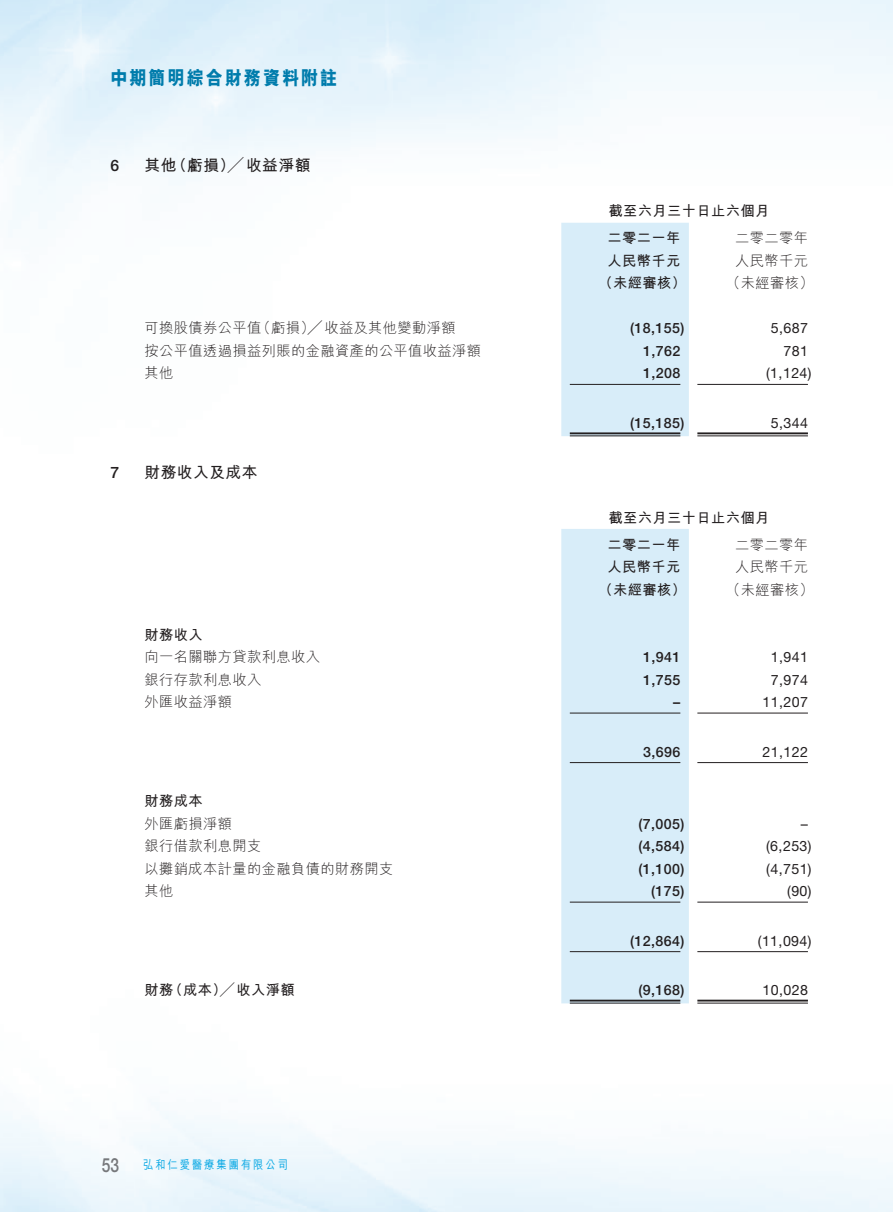
<style>
.page{position:relative;width:893px;height:1212px;background:#fff}
.page>*{position:absolute;margin:0;border:0;box-sizing:border-box;transform-origin:0 0}
.t1{font:800 19.5px "M Hei HK";letter-spacing:.11em;color:#007cac;scale:.88 1}
.t2{font:500 19.5px "Helvetica Neue LT Std";color:#76787b;scale:.8 1}
.t3{font:700 15.75px "M Hei HK";letter-spacing:.03em;color:#231f20}
.t4{font:500 15.75px "Helvetica Neue LT Std";color:#231f20}
.t5{font:300 14.25px "M Hei HK";letter-spacing:.03em;color:#231f20}
.t6{font:500 14.25px "Helvetica Neue LT Std";letter-spacing:.03em;color:#231f20}
.t7{font:14.25px "Helvetica Neue LT Std";letter-spacing:.03em;color:#231f20}
.t8{font:700 14.25px "M Hei HK";letter-spacing:.03em;color:#231f20}
.t9{font:500 12px "M Hei HK";letter-spacing:.2em;color:#00a5e3;scale:.85 1}
</style>
<div class="page">
<div style="left:561px;top:223px;width:128px;height:213px;background:#d8edf9"></div>
<hr style="left:570px;top:384px;width:110px;height:1px;background:#231f20">
<hr style="left:697px;top:384px;width:111px;height:1px;background:#231f20">
<hr style="left:570px;top:432px;width:110px;height:2px;background:#231f20">
<hr style="left:570px;top:435px;width:110px;height:1px;background:#231f20">
<hr style="left:697px;top:432px;width:111px;height:2px;background:#231f20">
<hr style="left:697px;top:435px;width:111px;height:1px;background:#231f20">
<div style="left:561px;top:529px;width:128px;height:474px;background:#d8edf9"></div>
<hr style="left:570px;top:713px;width:110px;height:1px;background:#231f20">
<hr style="left:697px;top:713px;width:111px;height:1px;background:#231f20">
<hr style="left:570px;top:762px;width:110px;height:1px;background:#231f20">
<hr style="left:697px;top:762px;width:111px;height:1px;background:#231f20">
<hr style="left:570px;top:902px;width:110px;height:1px;background:#231f20">
<hr style="left:697px;top:902px;width:111px;height:1px;background:#231f20">
<hr style="left:570px;top:951px;width:110px;height:1px;background:#231f20">
<hr style="left:697px;top:951px;width:111px;height:1px;background:#231f20">
<hr style="left:570px;top:1000px;width:110px;height:1px;background:#231f20">
<hr style="left:570px;top:1003px;width:110px;height:1px;background:#231f20">
<hr style="left:697px;top:1000px;width:111px;height:1px;background:#231f20">
<hr style="left:697px;top:1003px;width:111px;height:1px;background:#231f20">
<h1 class="t1" style="left:111px;top:65px;width:259px">中期簡明綜合財務資料附註</h1>
<p class="t4" style="left:111px;top:156px;width:10px">6</p>
<p class="t3" style="left:171px;top:154px;width:141px">（虧損）╱收益淨額</p>
<p class="t3" style="left:145px;top:154px;width:33px">其他</p>
<p class="t5" style="left:256px;top:318px;width:201px">（虧損）╱收益及其他變動淨額</p>
<p class="t5" style="left:145px;top:318px;width:118px">可換股債券公平值</p>
<p class="t5" style="left:145px;top:341px;width:338px">按公平值透過損益列賬的金融資產的公平值收益淨額</p>
<p class="t5" style="left:145px;top:363px;width:30px">其他</p>
<p class="t4" style="left:111px;top:463px;width:10px">7</p>
<p class="t3" style="left:145px;top:460px;width:114px">財務收入及成本</p>
<p class="t8" style="left:145px;top:624px;width:60px">財務收入</p>
<p class="t5" style="left:145px;top:647px;width:177px">向一名關聯方貸款利息收入</p>
<p class="t5" style="left:145px;top:669px;width:118px">銀行存款利息收入</p>
<p class="t5" style="left:145px;top:692px;width:89px">外匯收益淨額</p>
<p class="t8" style="left:145px;top:790px;width:60px">財務成本</p>
<p class="t5" style="left:145px;top:813px;width:89px">外匯虧損淨額</p>
<p class="t5" style="left:145px;top:836px;width:118px">銀行借款利息開支</p>
<p class="t5" style="left:145px;top:858px;width:250px">以攤銷成本計量的金融負債的財務開支</p>
<p class="t5" style="left:145px;top:881px;width:30px">其他</p>
<p class="t8" style="left:169px;top:979px;width:128px">（成本）╱收入淨額</p>
<p class="t8" style="left:145px;top:979px;width:30px">財務</p>
<h1 class="t2" style="left:102px;top:1153px;width:23px">53</h1>
<p class="t9" style="left:143px;top:1156px;width:172px">弘和仁愛醫療集團有限公司</p>
<p class="t8" style="left:608px;top:201px;width:162px">截至六月三十日止六個月</p>
<p class="t5" style="left:735px;top:228px;width:74px">二零二零年</p>
<p class="t8" style="left:607px;top:228px;width:74px">二零二一年</p>
<p class="t8" style="left:607px;top:250px;width:74px">人民幣千元</p>
<p class="t5" style="left:735px;top:251px;width:74px">人民幣千元</p>
<p class="t8" style="left:599px;top:273px;width:89px">（未經審核）</p>
<p class="t5" style="left:726px;top:273px;width:89px">（未經審核(</p>
<p class="t6" style="left:630px;top:320px;width:56px">)18,155(</p>
<p class="t7" style="left:771px;top:320px;width:39px">5,687</p>
<p class="t6" style="left:643px;top:342px;width:39px">1,762</p>
<p class="t7" style="left:783px;top:342px;width:26px">781</p>
<p class="t6" style="left:643px;top:365px;width:39px">1,208</p>
<p class="t7" style="left:766px;top:365px;width:47px">)1,124(</p>
<p class="t6" style="left:630px;top:414px;width:56px">)15,185(</p>
<p class="t7" style="left:771px;top:414px;width:39px">5,344</p>
<p class="t8" style="left:608px;top:507px;width:162px">截至六月三十日止六個月</p>
<p class="t5" style="left:735px;top:534px;width:74px">二零二零年</p>
<p class="t8" style="left:607px;top:534px;width:74px">二零二一年</p>
<p class="t8" style="left:607px;top:556px;width:74px">人民幣千元</p>
<p class="t5" style="left:735px;top:557px;width:74px">人民幣千元</p>
<p class="t8" style="left:599px;top:579px;width:89px">（未經審核）</p>
<p class="t5" style="left:726px;top:579px;width:89px">（未經審核(</p>
<p class="t6" style="left:643px;top:648px;width:39px">1,941</p>
<p class="t7" style="left:771px;top:648px;width:39px">1,941</p>
<p class="t6" style="left:643px;top:671px;width:39px">1,755</p>
<p class="t7" style="left:771px;top:671px;width:39px">7,974</p>
<p class="t6" style="left:673px;top:693px;width:9px">–</p>
<p class="t7" style="left:762px;top:693px;width:47px">11,207</p>
<p class="t6" style="left:643px;top:743px;width:39px">3,696</p>
<p class="t7" style="left:762px;top:743px;width:47px">21,122</p>
<p class="t6" style="left:638px;top:815px;width:47px">)7,005(</p>
<p class="t7" style="left:801px;top:815px;width:9px">–</p>
<p class="t6" style="left:638px;top:837px;width:47px">)4,584(</p>
<p class="t7" style="left:766px;top:837px;width:47px">)6,253(</p>
<p class="t6" style="left:638px;top:860px;width:47px">)1,100(</p>
<p class="t7" style="left:766px;top:860px;width:47px">)4,751(</p>
<p class="t6" style="left:651px;top:882px;width:35px">)175(</p>
<p class="t7" style="left:787px;top:882px;width:26px">)90(</p>
<p class="t6" style="left:630px;top:932px;width:56px">)12,864(</p>
<p class="t7" style="left:758px;top:932px;width:55px">)11,094(</p>
<p class="t6" style="left:638px;top:981px;width:47px">)9,168(</p>
<p class="t7" style="left:762px;top:981px;width:47px">10,028</p>
</div>
